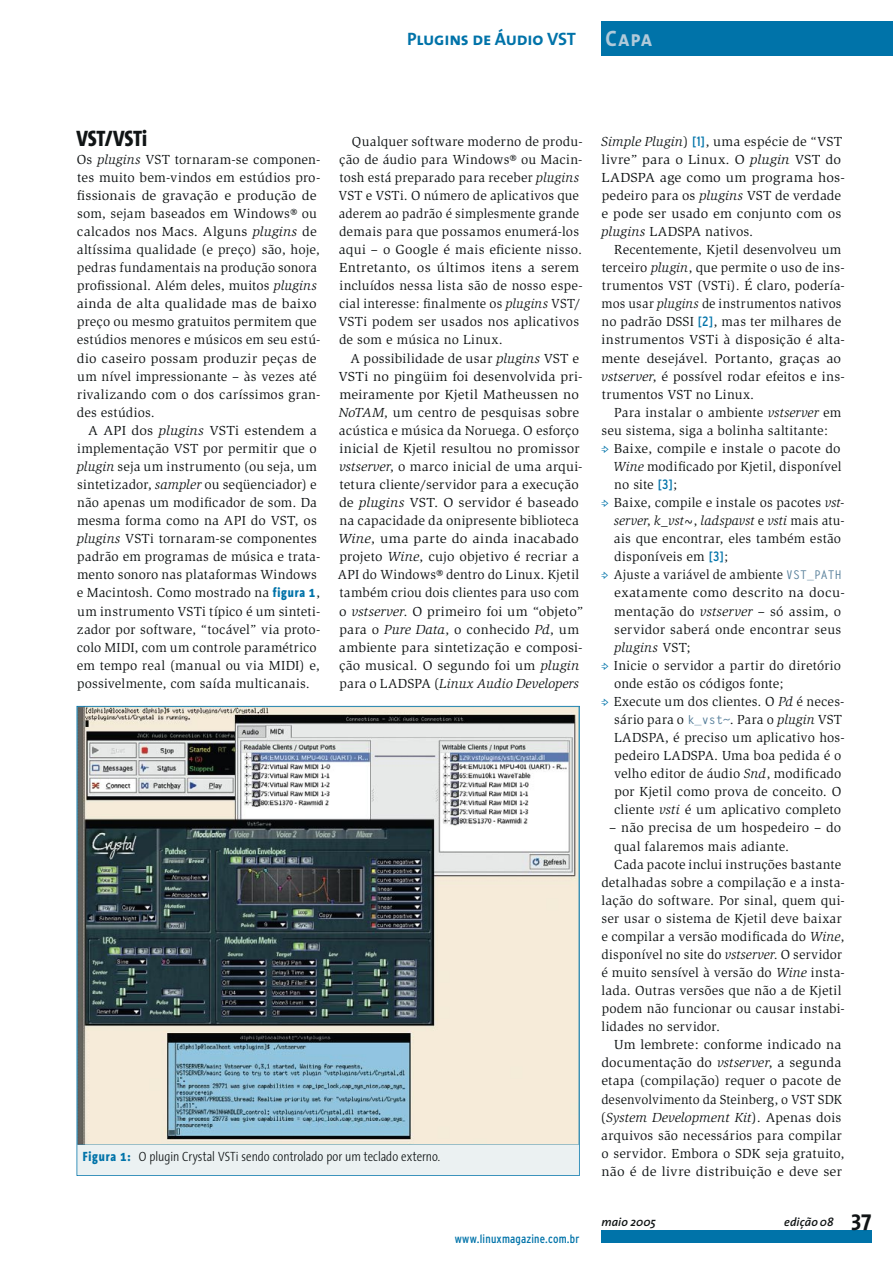
<style>
.page{position:relative;width:893px;height:1263px;background:#fff}
.page>*{position:absolute;margin:0;border:0;box-sizing:border-box;transform-origin:0 0}
.t1{font:800 22.5px "The Sans Condensed";letter-spacing:-.01em;color:#101415}
.t2{font:22.5px "The Sans Bold Caps";color:#b1cada;scale:.9 1}
.t3{font:18px "The Sans Bold Caps";letter-spacing:-.015em;color:#0073a9}
.t4{font:13.5px/18px "Slimbach";letter-spacing:.01em;color:#101415}
.t5{font:13.5px/18px "Slimbach";letter-spacing:.01em;color:#101415;scale:1.05 1}
.t6{font:italic 13.5px "Slimbach";letter-spacing:.005em;color:#101415}
.t7{font:300 13.5px "The Sans Condensed";color:#101415}
.t8{font:13.5px "Slimbach";letter-spacing:.01em;color:#101415;scale:.95 1}
.t9{font:13.5px "Slimbach";letter-spacing:.01em;color:#101415;scale:1.04 1}
.t10{font:condensed 12px "Interstate";letter-spacing:.015em;color:#0073a9}
.t11{font:italic 600 12px "The Sans";letter-spacing:.01em;color:#101415}
.s1{font-style:italic}
.s2{font-family:"The Sans Condensed";font-weight:800;color:#0073a9}
.s3{font-weight:800;color:#0073a9}
.s4{font-family:"Interstate";font-stretch:condensed;color:#0073a9}
.s5{font-style:normal}
.s6{font-family:"Gothic Looser";font-weight:700;font-size:12px;color:#537c98}
.s7{font-weight:700;font-style:normal;font-size:22.5px}
</style>
<div class="page">
<img style="left:77px;top:706px;width:503px;height:470px">
<div style="left:601px;top:21px;width:292px;height:34px;background:#0073a9"></div>
<div style="left:601px;top:1230px;width:271px;height:13px;background:#0073a9"></div>
<h2 class="t3" style="left:407px;top:24px;width:170px">Plugins de Áudio VST</h2>
<h1 class="t2" style="left:605px;top:20px;width:54px">Capa</h1>
<h1 class="t1" style="left:76px;top:125px;width:72px">VST/VSTi</h1>
<p class="t4" style="left:77px;top:150px;width:245px">Os <span class="s1">plugins</span> VST tornaram-se componen&shy;tes muito bem-vindos em estúdios pro&shy;fissionais de gravação e produção de som, sejam baseados em Windows® ou calcados nos Macs. Alguns <span class="s1">plugins</span> de altíssima qualidade (e preço) são, hoje, pedras fundamentais na produção sonora profissional. Além deles, muitos <span class="s1">plugins </span>ainda de alta qualidade mas de baixo preço ou mesmo gratuitos permitem que estúdios menores e músicos em seu estú&shy;dio caseiro possam produzir peças de um nível impressionante – às vezes até rivalizando com o dos caríssimos gran&shy;des estúdios.</p>
<p class="t5" style="left:77px;top:421px;width:233px;text-indent:11px">A API dos <span class="s1">plugins</span> VSTi estendem a implementação VST por permitir que o <span class="s1">plugin</span> seja um instrumento (ou seja, um sintetizador, <span class="s1">sampler</span> ou seqüenciador) e não apenas um modificador de som. Da mesma forma como na API do VST, os <span class="s1">plugins</span> VSTi tornaram-se componentes padrão em programas de música e trata&shy;mento sonoro nas plataformas Windows e Macintosh. Como mostrado na <span class="s2">figura 1</span>, um instrumento VSTi típico é um sinteti&shy;zador por software, “tocável” via proto&shy;colo MIDI, com um controle paramétrico em tempo real (manual ou via MIDI) e, possivelmente, com saída multicanais.</p>
<p class="t4" style="left:338px;top:132px;width:246px;text-indent:13px">Qualquer software moderno de produ&shy;ção de áudio para Windows® ou Macin&shy;tosh está preparado para receber <span class="s1">plugins </span>VST e VSTi. O número de aplicativos que aderem ao padrão é simplesmente grande demais para que possamos enumerá-los aqui – o Google é mais eficiente nisso.<br>Entretanto, os últimos itens a serem incluídos nessa lista são de nosso espe&shy;cial interesse: finalmente os <span class="s1">plugins</span> VST/ VSTi podem ser usados nos aplicativos de som e música no Linux.</p>
<p class="t4" style="left:338px;top:349px;width:247px;text-indent:13px">A possibilidade de usar <span class="s1">plugins</span> VST e VSTi no pingüim foi desenvolvida pri&shy;meiramente por Kjetil Matheussen no <span class="s1">NoTAM</span>, um centro de pesquisas sobre acústica e música da Noruega. O esforço inicial de Kjetil resultou no promissor <span class="s1">vstserver</span>, o marco inicial de uma arqui&shy;tetura cliente/servidor para a execução de <span class="s1">plugins</span> VST. O servidor é baseado na capacidade da onipresente biblioteca <span class="s1">Wine</span>, uma parte do ainda inacabado projeto <span class="s1">Wine</span>, cujo objetivo é recriar a API do Windows® dentro do Linux. Kjetil também criou dois clientes para uso com o <span class="s1">vstserver</span>. O primeiro foi um “objeto” para o <span class="s1">Pure Data</span>, o conhecido <span class="s1">Pd</span>, um ambiente para sintetização e composi&shy;ção musical. O segundo foi um <span class="s1">plugin </span>para o LADSPA (<span class="s1">Linux Audio Developers</span></p>
<p class="t7" style="left:83px;top:1145px;width:359px"><span class="s3">Figura 1:</span> O plugin Crystal VSTi sendo controlado por um teclado externo.</p>
<p class="t10" style="left:455px;top:1232px;width:126px">www.linuxmagazine.com.br</p>
<p class="t4" style="left:601px;top:132px;width:245px"><span class="s1">Simple Plugin</span>) <span class="s4">[1]</span>, uma espécie de “VST livre” para o Linux. O <span class="s1">plugin</span> VST do LADSPA age como um programa hos&shy;pedeiro para os <span class="s1">plugins</span> VST de verdade e pode ser usado em conjunto com os <span class="s1">plugins</span> LADSPA nativos.</p>
<p class="t4" style="left:601px;top:241px;width:245px;text-indent:13px">Recentemente, Kjetil desenvolveu um terceiro <span class="s1">plugin</span>, que permite o uso de ins&shy;trumentos VST (VSTi). É claro, podería&shy;mos usar <span class="s1">plugins</span> de instrumentos nativos no padrão DSSI <span class="s4">[2]</span>, mas ter milhares de instrumentos VSTi à disposição é alta&shy;mente desejável. Portanto, graças ao <span class="s1">vstserver</span>, é possível rodar efeitos e ins&shy;trumentos VST no Linux.</p>
<p class="t4" style="left:614px;top:403px;width:229px">Para instalar o ambiente <span class="s1">vstserver</span> em</p>
<p class="t4" style="left:602px;top:421px;width:228px">seu sistema, siga a bolinha saltitante:</p>
<p class="t4" style="left:614px;top:439px;width:228px">Baixe, compile e instale o pacote do</p>
<p class="t4" style="left:613px;top:457px;width:230px"><span class="s1">Wine</span> modificado por Kjetil, disponível</p>
<p class="t4" style="left:614px;top:476px;width:64px">no site <span class="s4">[3]</span>;</p>
<p class="t4" style="left:614px;top:494px;width:232px">Baixe, compile e instale os pacotes <span class="s1">vst-</span></p>
<p class="t6" style="left:614px;top:513px;width:232px">server<span class="s5">,</span> k_vst~<span class="s5">,</span> ladspavst <span class="s5">e</span> vsti <span class="s5">mais atu-</span></p>
<p class="t4" style="left:614px;top:530px;width:229px">ais que encontrar, eles também estão</p>
<p class="t4" style="left:614px;top:548px;width:116px">disponíveis em <span class="s4">[3]</span>;</p>
<p class="t8" style="left:614px;top:567px;width:241px">Ajuste a variável de ambiente <span class="s6">VST_PATH</span></p>
<p class="t9" style="left:614px;top:585px;width:223px">exatamente como descrito na docu-</p>
<p class="t4" style="left:614px;top:602px;width:228px">mentação do <span class="s1">vstserver</span> – só assim, o</p>
<p class="t4" style="left:614px;top:620px;width:229px">servidor saberá onde encontrar seus</p>
<p class="t6" style="left:614px;top:639px;width:78px">plugins <span class="s5">VST;</span></p>
<p class="t4" style="left:614px;top:656px;width:229px">Inicie o servidor a partir do diretório</p>
<p class="t4" style="left:614px;top:674px;width:171px">onde estão os códigos fonte;</p>
<p class="t4" style="left:614px;top:692px;width:232px">Execute um dos clientes. O <span class="s1">Pd</span> é neces-</p>
<p class="t4" style="left:614px;top:710px;width:229px">sário para o <span class="s6">k_vst~</span>. Para o <span class="s1">plugin</span> VST</p>
<p class="t4" style="left:614px;top:729px;width:232px">LADSPA, é preciso um aplicativo hos-</p>
<p class="t4" style="left:614px;top:747px;width:228px">pedeiro LADSPA. Uma boa pedida é o</p>
<p class="t4" style="left:614px;top:765px;width:229px">velho editor de áudio <span class="s1">Snd</span>, modificado</p>
<p class="t4" style="left:614px;top:783px;width:228px">por Kjetil como prova de conceito. O</p>
<p class="t4" style="left:614px;top:801px;width:229px">cliente <span class="s1">vsti</span> é um aplicativo completo</p>
<p class="t4" style="left:609px;top:819px;width:234px">– não precisa de um hospedeiro – do</p>
<p class="t4" style="left:614px;top:837px;width:176px">qual falaremos mais adiante.</p>
<p class="t4" style="left:614px;top:855px;width:229px">Cada pacote inclui instruções bastante</p>
<p class="t4" style="left:601px;top:873px;width:245px">detalhadas sobre a compilação e a insta-</p>
<p class="t4" style="left:602px;top:891px;width:245px">lação do software. Por sinal, quem qui-</p>
<p class="t4" style="left:602px;top:909px;width:242px">ser usar o sistema de Kjetil deve baixar</p>
<p class="t4" style="left:601px;top:927px;width:245px">e compilar a versão modificada do <span class="s1">Wine</span>,</p>
<p class="t4" style="left:601px;top:945px;width:242px">disponível no site do <span class="s1">vstserver</span>. O servidor</p>
<p class="t4" style="left:601px;top:963px;width:245px">é muito sensível à versão do <span class="s1">Wine</span> insta-</p>
<p class="t4" style="left:602px;top:982px;width:241px">lada. Outras versões que não a de Kjetil</p>
<p class="t4" style="left:602px;top:1000px;width:245px">podem não funcionar ou causar instabi-</p>
<p class="t4" style="left:602px;top:1018px;width:120px">lidades no servidor.</p>
<p class="t4" style="left:614px;top:1036px;width:229px">Um lembrete: conforme indicado na</p>
<p class="t4" style="left:601px;top:1054px;width:241px">documentação do <span class="s1">vstserver</span>, a segunda</p>
<p class="t4" style="left:601px;top:1072px;width:241px">etapa (compilação) requer o pacote de</p>
<p class="t4" style="left:601px;top:1090px;width:242px">desenvolvimento da Steinberg, o VST SDK</p>
<p class="t6" style="left:600px;top:1109px;width:242px"><span class="s5">(</span>System Development Kit<span class="s5">). Apenas dois</span></p>
<p class="t4" style="left:601px;top:1126px;width:242px">arquivos são necessários para compilar</p>
<p class="t4" style="left:601px;top:1144px;width:245px">o servidor. Embora o SDK seja gratuito,</p>
<p class="t5" style="left:602px;top:1162px;width:230px">não é de livre distribuição e deve ser</p>
<p class="t11" style="left:601px;top:1212px;width:56px">maio 2005</p>
<p class="t11" style="left:784px;top:1212px;width:89px">edição 08 <span class="s7">37</span></p>
</div>
